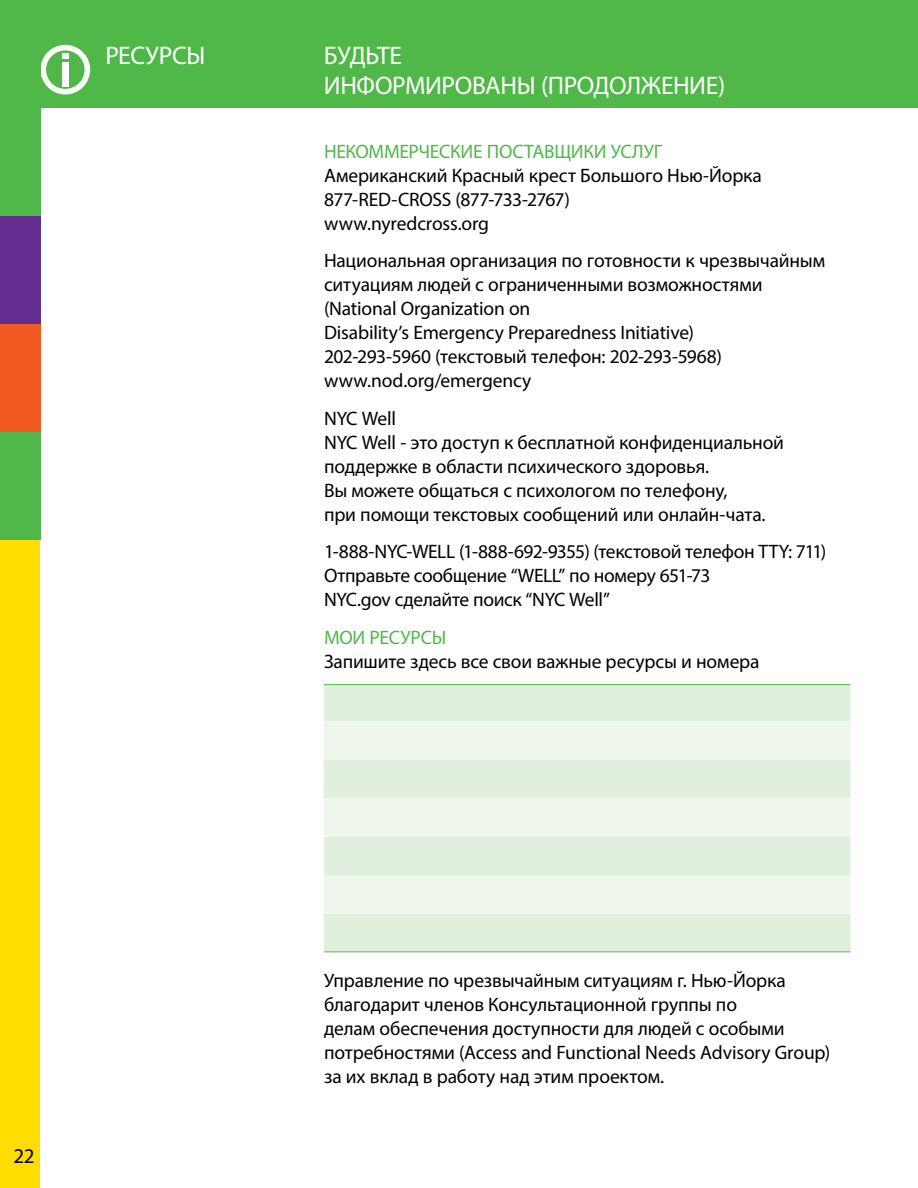
<style>
.page{position:relative;width:918px;height:1188px;background:#fff}
.page>*{position:absolute;margin:0;border:0;box-sizing:border-box;transform-origin:0 0}
.t1{font:25.5px/30px "Myriad Pro";letter-spacing:-.015em;color:#fff}
.t2{font:21px "Myriad Pro";color:#000}
.t3{font:19.5px/24px "Myriad Pro";letter-spacing:-.01em;color:#000}
.t4{font:19.5px "Myriad Pro";letter-spacing:-.015em;color:#50b848}
</style>
<div class="page">
<div style="left:0;top:0;width:40px;height:1188px;background:#fd0"></div>
<div style="left:324px;top:685px;width:526px;height:266px;background:#e1f0dc"></div>
<svg style="left:324px;top:722px;width:526px;height:191px;background:#e9f4e5"></svg>
<hr style="left:324px;top:684px;width:526px;height:1px;background:#50b848">
<hr style="left:324px;top:951px;width:526px;height:1px;background:#50b848">
<div style="left:0;top:0;width:918px;height:108px;background:#50b848"></div>
<svg style="left:41px;top:45px;width:49px;height:50px"></svg>
<div style="left:0;top:0;width:40px;height:432px;background:#50b848"></div>
<div style="left:0;top:216px;width:40px;height:108px;background:#662d91"></div>
<div style="left:0;top:432px;width:40px;height:108px;background:#50b848"></div>
<div style="left:0;top:324px;width:40px;height:108px;background:#f15a22"></div>
<h1 class="t1" style="left:105px;top:40px;width:102px">РЕСУРСЫ</h1>
<h1 class="t1" style="left:324px;top:40px;width:403px">БУДЬТЕ<br>ИНФОРМИРОВАНЫ (ПРОДОЛЖЕНИЕ)</h1>
<p class="t4" style="left:324px;top:139px;width:340px">НЕКОММЕРЧЕСКИЕ ПОСТАВЩИКИ УСЛУГ</p>
<p class="t3" style="left:324px;top:163px;width:439px">Американский Красный крест Большого Нью-Йорка<br>877-RED-CROSS (877-733-2767)<br>www.nyredcross.org</p>
<p class="t3" style="left:324px;top:249px;width:503px">Национальная организация по готовности к чрезвычайным ситуациям людей с ограниченными возможностями (National Organization on<br>Disability’s Emergency Preparedness Initiative)<br>202-293-5960 (текстовый телефон: 202-293-5968) www.nod.org/emergency</p>
<p class="t3" style="left:324px;top:406px;width:462px">NYC Well<br>NYC Well - это доступ к бесплатной конфиденциальной поддержке в области психического здоровья.<br>Вы можете общаться с психологом по телефону,<br>при помощи текстовых сообщений или онлайн-чата.</p>
<p class="t3" style="left:324px;top:540px;width:504px">1-888-NYC-WELL (1-888-692-9355) (текстовой телефон TTY: 711)<br>Отправьте сообщение “WELL” по номеру 651-73<br>NYC.gov сделайте поиск “NYC Well”</p>
<p class="t4" style="left:324px;top:625px;width:124px">МОИ РЕСУРСЫ</p>
<p class="t3" style="left:324px;top:649px;width:437px">Запишите здесь все свои важные ресурсы и номера</p>
<p class="t2" style="left:13px;top:1143px;width:23px">22</p>
<p class="t3" style="left:324px;top:968px;width:508px">Управление по чрезвычайным ситуациям г. Нью-Йорка благодарит членов Консультационной группы по<br>делам обеспечения доступности для людей с особыми потребностями (Access and Functional Needs Advisory Group) за их вклад в работу над этим проектом.</p>
</div>
